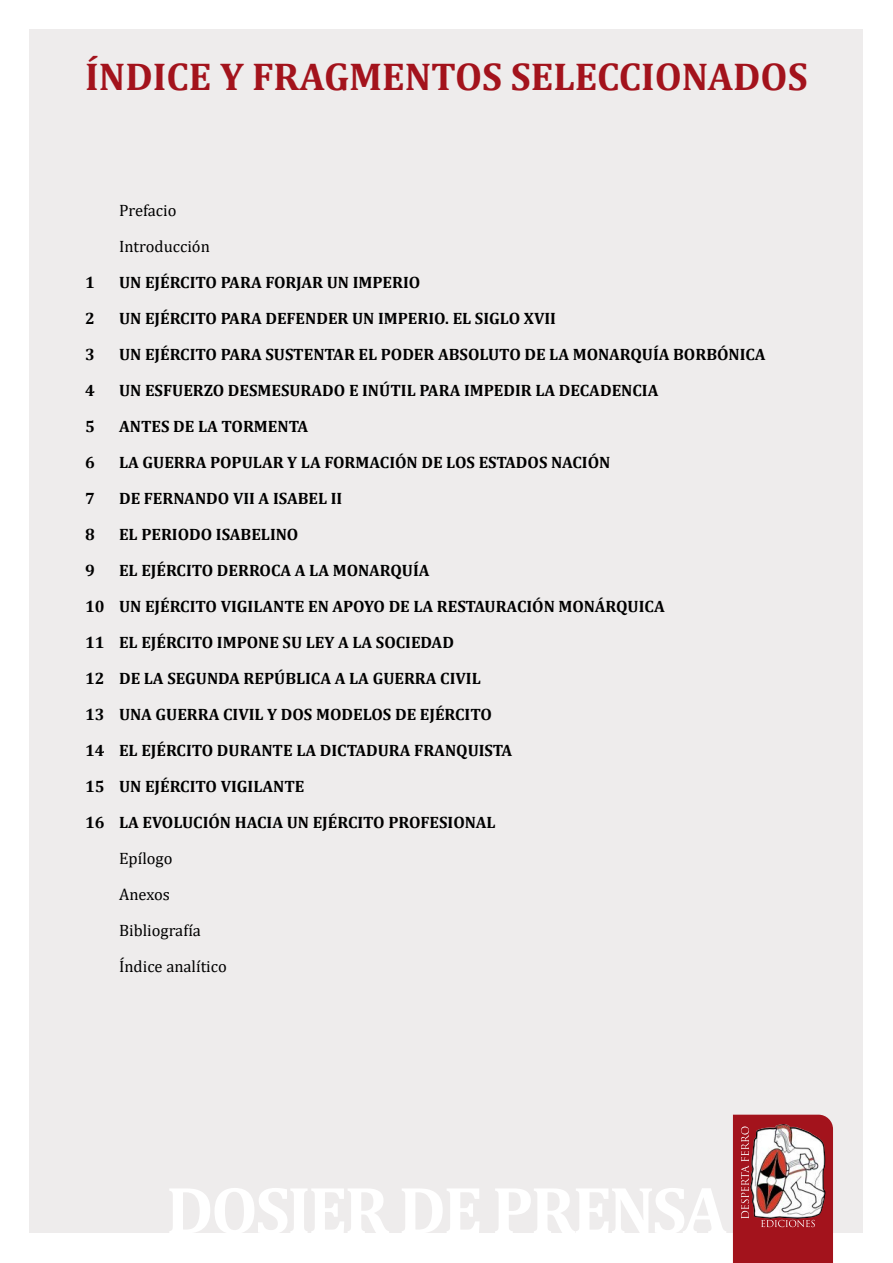
<style>
.page{position:relative;width:893px;height:1263px;background:#fff}
.page>*{position:absolute;margin:0;border:0;box-sizing:border-box;transform-origin:0 0}
.t1{font:700 39px "Cambria";color:#a3131c}
.t2{font:700 16.5px/36px "Cambria";color:#000}
.t3{font:16.5px/36px "Cambria";color:#000}
</style>
<div class="page">
<div style="left:30px;top:30px;width:833px;height:1203px;background:#eeecec"></div>
<svg style="left:733px;top:1115px;width:100px;height:148px;background:#b25c60"></svg>
<h1 class="t1" style="left:85px;top:56px;width:724px">ÍNDICE Y FRAGMENTOS SELECCIONADOS</h1>
<p class="t3" style="left:119px;top:192px;width:92px">Prefacio<br>Introducción</p>
<p class="t2" style="left:85px;top:265px;width:11px">1</p>
<p class="t2" style="left:119px;top:265px;width:303px">UN EJÉRCITO PARA FORJAR UN IMPERIO</p>
<p class="t2" style="left:85px;top:301px;width:11px">2</p>
<p class="t2" style="left:119px;top:301px;width:438px">UN EJÉRCITO PARA DEFENDER UN IMPERIO. EL SIGLO XVII</p>
<p class="t2" style="left:85px;top:337px;width:11px">3</p>
<p class="t2" style="left:119px;top:337px;width:648px">UN EJÉRCITO PARA SUSTENTAR EL PODER ABSOLUTO DE LA MONARQUÍA BORBÓNICA</p>
<p class="t2" style="left:85px;top:373px;width:11px">4</p>
<p class="t2" style="left:119px;top:373px;width:541px">UN ESFUERZO DESMESURADO E INÚTIL PARA IMPEDIR LA DECADENCIA</p>
<p class="t2" style="left:85px;top:409px;width:11px">5</p>
<p class="t2" style="left:119px;top:409px;width:191px">ANTES DE LA TORMENTA</p>
<p class="t2" style="left:85px;top:445px;width:11px">6</p>
<p class="t2" style="left:119px;top:445px;width:493px">LA GUERRA POPULAR Y LA FORMACIÓN DE LOS ESTADOS NACIÓN</p>
<p class="t2" style="left:85px;top:481px;width:11px">7</p>
<p class="t2" style="left:119px;top:481px;width:225px">DE FERNANDO VII A ISABEL II</p>
<p class="t2" style="left:85px;top:517px;width:11px">8</p>
<p class="t2" style="left:119px;top:517px;width:181px">EL PERIODO ISABELINO</p>
<p class="t2" style="left:85px;top:553px;width:11px">9</p>
<p class="t2" style="left:85px;top:553px;width:581px;text-indent:34px">EL EJÉRCITO DERROCA A LA MONARQUÍA<br>10 UN EJÉRCITO VIGILANTE EN APOYO DE LA RESTAURACIÓN MONÁRQUICA 11 EL EJÉRCITO IMPONE SU LEY A LA SOCIEDAD<br>12 DE LA SEGUNDA REPÚBLICA A LA GUERRA CIVIL<br>13 UNA GUERRA CIVIL Y DOS MODELOS DE EJÉRCITO<br>14 EL EJÉRCITO DURANTE LA DICTADURA FRANQUISTA<br>15 UN EJÉRCITO VIGILANTE<br>16 LA EVOLUCIÓN HACIA UN EJÉRCITO PROFESIONAL</p>
<p class="t3" style="left:119px;top:840px;width:109px">Epílogo<br>Anexos<br>Bibliografía<br>Índice analítico</p>
</div>
